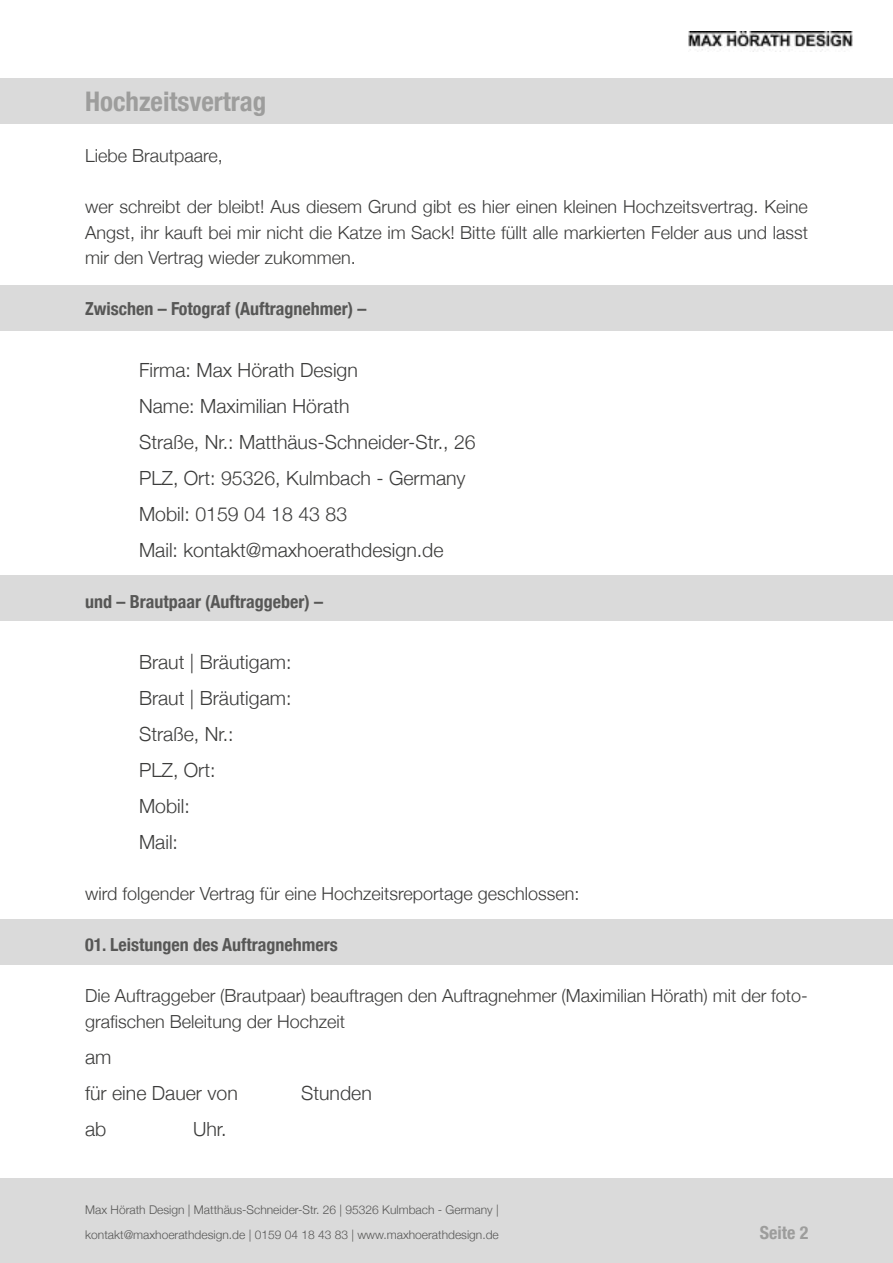
<style>
.page{position:relative;width:893px;height:1263px;background:#fff}
.page>*{position:absolute;margin:0;border:0;box-sizing:border-box;transform-origin:0 0}
.t1{font:700 condensed 27px "Helvetica Neue";color:#9d9d9c}
.t2{font:300 19.5px/36px "Helvetica Neue";color:#3c3c3b}
.t3{font:300 18px/25.5px "Helvetica Neue";color:#3c3c3b;text-align:justify}
.t4{font:700 condensed 18px "Helvetica Neue";color:#575756}
.t5{font:700 condensed 18px "Helvetica Neue";color:#9d9d9c}
.t6{font:300 12px/25.5px "Helvetica Neue";color:#575756}
</style>
<div class="page">
<div style="left:0;top:1178px;width:893px;height:85px;background:#dadada"></div>
<div style="left:0;top:575px;width:893px;height:46px;background:#dadada"></div>
<div style="left:0;top:919px;width:893px;height:46px;background:#dadada"></div>
<div style="left:0;top:285px;width:893px;height:45px;background:#dadada"></div>
<div style="left:0;top:78px;width:893px;height:45px;background:#dadada"></div>
<img style="left:689px;top:31px;width:164px;height:21px">
<h1 class="t1" style="left:85px;top:85px;width:183px">Hochzeitsvertrag</h1>
<p class="t3" style="left:85px;top:142px;width:139px">Liebe Brautpaare,</p>
<p class="t3" style="left:85px;top:193px;width:724px">wer schreibt der bleibt! Aus diesem Grund gibt es hier einen kleinen Hochzeitsvertrag. Keine Angst, ihr kauft bei mir nicht die Katze im Sack! Bitte füllt alle markierten Felder aus und lasst mir den Vertrag wieder zukommen.</p>
<p class="t4" style="left:85px;top:298px;width:283px">Zwischen – Fotograf (Auftragnehmer) –</p>
<p class="t2" style="left:139px;top:351px;width:338px">Firma: Max Hörath Design<br>Name: Maximilian Hörath<br>Straße, Nr.: Matthäus-Schneider-Str., 26<br>PLZ, Ort: 95326, Kulmbach - Germany<br>Mobil: 0159 04 18 43 83<br>Mail: kontakt@maxhoerathdesign.de</p>
<p class="t4" style="left:85px;top:590px;width:240px">und – Brautpaar (Auftraggeber) –</p>
<p class="t2" style="left:139px;top:644px;width:154px">Braut | Bräutigam:<br>Braut | Bräutigam:<br>Straße, Nr.:<br>PLZ, Ort:<br>Mobil:<br>Mail:</p>
<p class="t3" style="left:85px;top:880px;width:496px">wird folgender Vertrag für eine Hochzeitsreportage geschlossen:</p>
<p class="t4" style="left:85px;top:934px;width:254px">01. Leistungen des Auftragnehmers</p>
<p class="t3" style="left:85px;top:982px;width:724px">Die Auftraggeber (Brautpaar) beauftragen den Auftragnehmer (Maximilian Hörath) mit der foto&shy;grafischen Beleitung der Hochzeit</p>
<p class="t2" style="left:85px;top:1038px;width:154px">am<br>für eine Dauer von</p>
<p class="t2" style="left:301px;top:1074px;width:72px">Stunden</p>
<p class="t2" style="left:85px;top:1110px;width:23px">ab</p>
<p class="t2" style="left:193px;top:1110px;width:35px">Uhr.</p>
<p class="t6" style="left:85px;top:1196px;width:415px">Max Hörath Design | Matthäus-Schneider-Str. 26 | 95326 Kulmbach - Germany | kontakt@maxhoerathdesign.de | 0159 04 18 43 83 | www.maxhoerathdesign.de</p>
<p class="t5" style="left:760px;top:1222px;width:50px">Seite 2</p>
</div>
